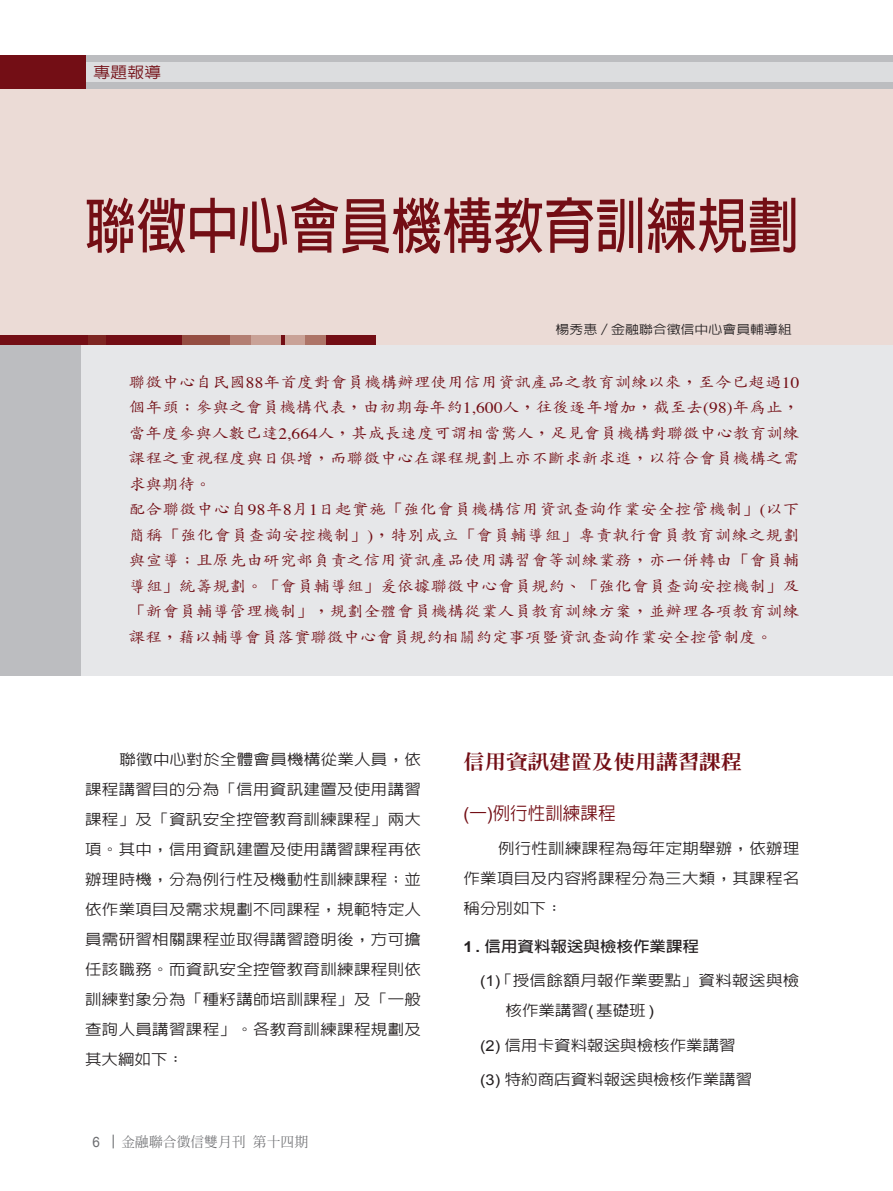
<style>
.page{position:relative;width:893px;height:1191px;background:#fff}
.page>*{position:absolute;margin:0;border:0;box-sizing:border-box;transform-origin:0 0}
.t1{font:700 60px "AR Hei B5";color:#730e15;scale:.85 1}
.t2{font:800 19.5px "AR Ming B5";color:#730e15;scale:1.1 1}
.t3{font:500 18px "AR Hei B5";color:#730e15}
.t4{font:500 15.3px "AR Hei B5";color:#730e15;scale:1.1 1}
.t5{font:500 15px/25.5px "AR Kai B5";letter-spacing:.015em;color:#730e15;scale:1.1 1}
.t6{font:500 15px/30px "AR Hei B5";letter-spacing:.02em;color:#231f20;text-align:justify;scale:1.1 1}
.t7{font:500 15px "AR Hei B5";color:#231f20;scale:1.1 1}
.t8{font:700 15px "AR Hei B5";color:#231f20;scale:1.1 1}
.t9{font:500 13.8px "AR Ming B5";color:#6c6d70}
.t10{font:500 12.3px "AR Hei B5";color:#231f20;scale:1.13 1}
.s1{font-family:"Times";font-weight:400;font-size:15.75px}
.s2{font-family:"Arial";font-weight:400}
.s3{font-family:"Arial"}
</style>
<div class="page">
<div style="left:0;top:55px;width:893px;height:34px;background:#bcbdc0"></div>
<div style="left:0;top:62px;width:893px;height:20px;background:#dcdddf"></div>
<div style="left:0;top:55px;width:85px;height:34px;background:#730e15"></div>
<svg style="left:113px;top:1134px;width:1px;height:14px"></svg>
<div style="left:0;top:344px;width:893px;height:332px;background:#e6e7e9"></div>
<div style="left:0;top:344px;width:80px;height:332px;background:#bcbdc0"></div>
<div style="left:0;top:89px;width:893px;height:255px;background:#ebdbd6"></div>
<div style="left:0;top:335px;width:375px;height:9px;background:#730e15"></div>
<div style="left:89px;top:335px;width:17px;height:9px;background:#7e2622"></div>
<div style="left:182px;top:335px;width:48px;height:9px;background:#954e42"></div>
<div style="left:230px;top:335px;width:21px;height:9px;background:#b37f73"></div>
<div style="left:251px;top:335px;width:30px;height:9px;background:#c9a297"></div>
<div style="left:285px;top:335px;width:20px;height:9px;background:#c9a297"></div>
<div style="left:305px;top:335px;width:21px;height:9px;background:#ad7467"></div>
<p class="t4" style="left:94px;top:65px;width:63px">專題報導</p>
<h1 class="t1" style="left:85px;top:195px;width:841px">聯徵中心會員機構教育訓練規劃</h1>
<p class="t10" style="left:556px;top:323px;width:211px">楊秀惠／金融聯合徵信中心會員輔導組</p>
<p class="t5" style="left:129px;top:369px;width:611px">聯徵中心自民國<span class="s1">88</span>年首度對會員機構辦理使用信用資訊產品之教育訓練以來，至今已超過<span class="s1">10</span>個年頭；參與之會員機構代表，由初期每年約<span class="s1">1,600</span>人，往後逐年增加，截至去<span class="s1">(98)</span>年為止，當年度參與人數已達<span class="s1">2,664</span>人，其成長速度可謂相當驚人，足見會員機構對聯徵中心教育訓練課程之重視程度與日俱增，而聯徵中心在課程規劃上亦不斷求新求進，以符合會員機構之需求與期待。<br>配合聯徵中心自<span class="s1">98</span>年<span class="s1">8</span>月<span class="s1">1</span>日起實施「強化會員機構信用資訊查詢作業安全控管機制」<span class="s1">(</span>以下簡稱「強化會員查詢安控機制」<span class="s1">)</span>，特別成立「會員輔導組」專責執行會員教育訓練之規劃與宣導；且原先由研究部負責之信用資訊產品使用講習會等訓練業務，亦一併轉由「會員輔導組」統籌規劃。「會員輔導組」爰依據聯徵中心會員規約、「強化會員查詢安控機制」及「新會員輔導管理機制」，規劃全體會員機構從業人員教育訓練方案，並辦理各項教育訓練課程，藉以輔導會員落實聯徵中心會員規約相關約定事項暨資訊查詢作業安全控管制度。</p>
<p class="t6" style="left:85px;top:744px;width:307px;text-indent:34px">聯徵中心對於全體會員機構從業人員，依課程講習目的分為「信用資訊建置及使用講習課程」及「資訊安全控管教育訓練課程」兩大項。其中，信用資訊建置及使用講習課程再依辦理時機，分為例行性及機動性訓練課程；並依作業項目及需求規劃不同課程，規範特定人員需研習相關課程並取得講習證明後，方可擔任該職務。而資訊安全控管教育訓練課程則依訓練對象分為「種籽講師培訓課程」及「一般查詢人員講習課程」。各教育訓練課程規劃及其大綱如下：</p>
<h2 class="t2" style="left:463px;top:751px;width:255px">信用資訊建置及使用講習課程</h2>
<p class="t3" style="left:463px;top:804px;width:154px"><span class="s2">(</span>一<span class="s2">)</span>例行性訓練課程</p>
<p class="t6" style="left:463px;top:833px;width:307px;text-indent:34px">例行性訓練課程為每年定期舉辦，依辦理作業項目及內容將課程分為三大類，其課程名稱分別如下：</p>
<p class="t8" style="left:463px;top:939px;width:216px"><span class="s3">1 .</span> 信用資料報送與檢核作業課程</p>
<p class="t6" style="left:505px;top:965px;width:269px;text-indent:-26px"><span class="s2">(1)</span>「授信餘額月報作業要點」資料報送與檢核作業講習<span class="s2">(</span> 基礎班 <span class="s2">)</span></p>
<p class="t7" style="left:480px;top:1037px;width:234px"><span class="s2">(2)</span> 信用卡資料報送與檢核作業講習</p>
<p class="t7" style="left:480px;top:1071px;width:249px"><span class="s2">(3)</span> 特約商店資料報送與檢核作業講習</p>
<p class="t9" style="left:122px;top:1135px;width:188px">金融聯合徵信雙月刊第十四期</p>
</div>
